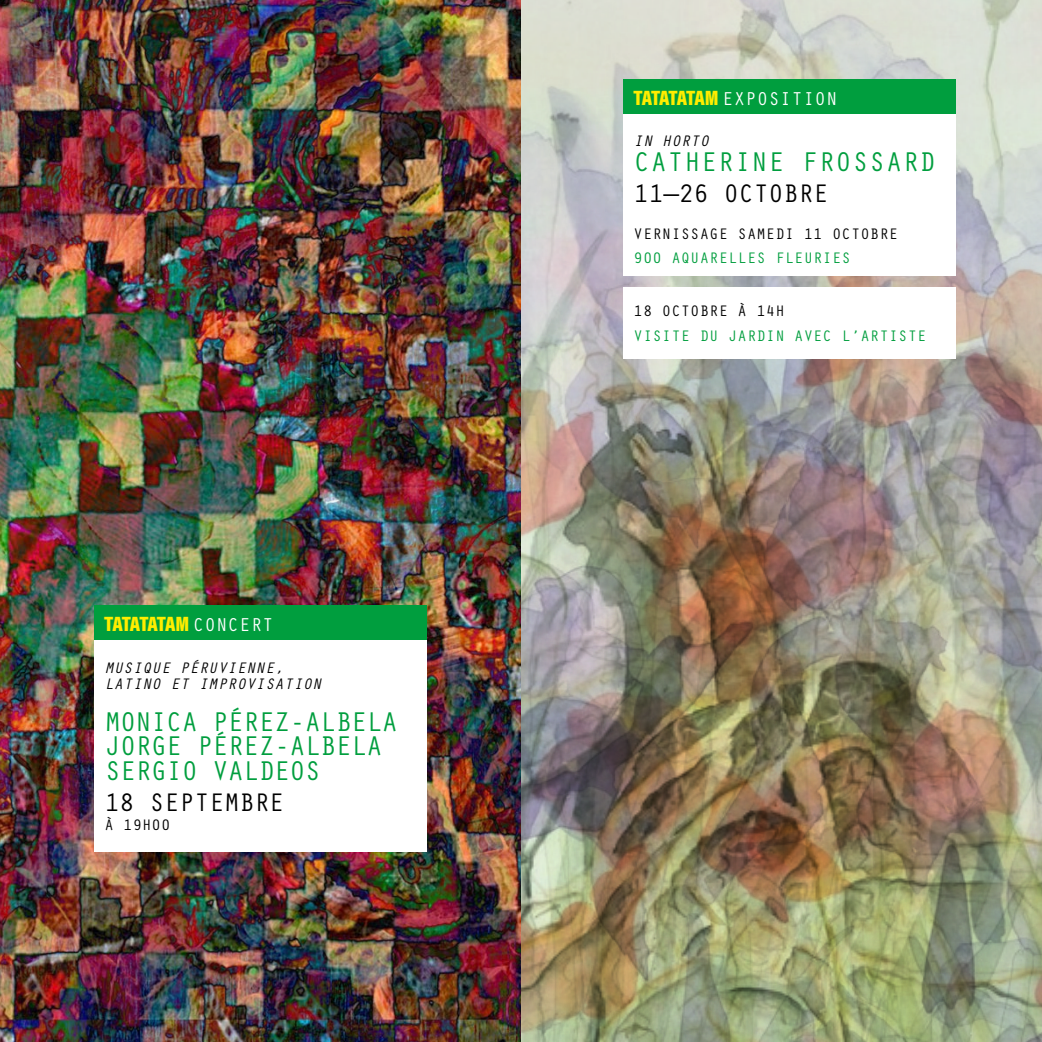
<style>
.page{position:relative;width:1042px;height:1042px;background:#fff}
.page>*{position:absolute;margin:0;border:0;box-sizing:border-box;transform-origin:0 0}
.t1{font:28px "Orator Std";letter-spacing:-.05em;color:#009e3e}
.t2{font:28px "Orator Std";color:#009e3e}
.t3{font:26.25px "Orator Std";letter-spacing:-.03em;color:#000}
.t4{font:900 21px "Acumin Pro Cond";letter-spacing:-.05em;color:#ffed00}
.t5{font:19.25px "Orator Std";color:#fff}
.t6{font:15.75px "Orator Std";color:#009e3e}
.t7{font:italic 15.75px/16.1px "Orator Std";color:#000}
.t8{font:15.75px "Orator Std";color:#000}
.s1{font-family:"Orator Std";font-weight:400;font-size:19.25px;color:#fff}
.s2{font-family:"Acumin Pro Cond";font-weight:900;font-size:21px;color:#ffed00}
</style>
<div class="page">
<img style="left:0;top:0;width:1042px;height:1042px">
<img style="left:521px;top:238px;width:521px;height:804px">
<div style="left:624px;top:288px;width:332px;height:71px;background:#fff"></div>
<div style="left:624px;top:114px;width:332px;height:162px;background:#fff"></div>
<div style="left:623px;top:79px;width:333px;height:35px;background:#009e3e"></div>
<div style="left:94px;top:605px;width:332px;height:35px;background:#009e3e"></div>
<div style="left:94px;top:640px;width:333px;height:212px;background:#fff"></div>
<p class="t4" style="left:104px;top:609px;width:171px">TATATATAM <span class="s1">CONCERT</span></p>
<p class="t7" style="left:104px;top:658px;width:219px">MUSIQUE PÉRUVIENNE,<br>LATINO ET IMPROVISATION</p>
<p class="t1" style="left:104px;top:701px;width:295px">MONICA PÉREZ-ALBELA</p>
<p class="t1" style="left:104px;top:726px;width:280px">JORGE PÉREZ-ALBELA</p>
<p class="t1" style="left:104px;top:750px;width:218px">SERGIO VALDEOS</p>
<p class="t3" style="left:104px;top:783px;width:182px">18 SEPTEMBRE</p>
<p class="t8" style="left:104px;top:813px;width:68px">À 19H00</p>
<p class="t5" style="left:633px;top:84px;width:206px"><span class="s2">TATATATAM</span> EXPOSITION</p>
<p class="t7" style="left:633px;top:132px;width:77px">IN HORTO</p>
<p class="t2" style="left:633px;top:141px;width:304px">CATHERINE FROSSARD</p>
<p class="t3" style="left:633px;top:175px;width:197px">11—26 OCTOBRE</p>
<p class="t8" style="left:633px;top:222px;width:266px">VERNISSAGE SAMEDI 11 OCTOBRE</p>
<p class="t6" style="left:633px;top:247px;width:219px">900 AQUARELLES FLEURIES</p>
<p class="t8" style="left:633px;top:300px;width:153px">18 OCTOBRE À 14H</p>
<p class="t6" style="left:633px;top:324px;width:294px">VISITE DU JARDIN AVEC L’ARTISTE</p>
</div>
